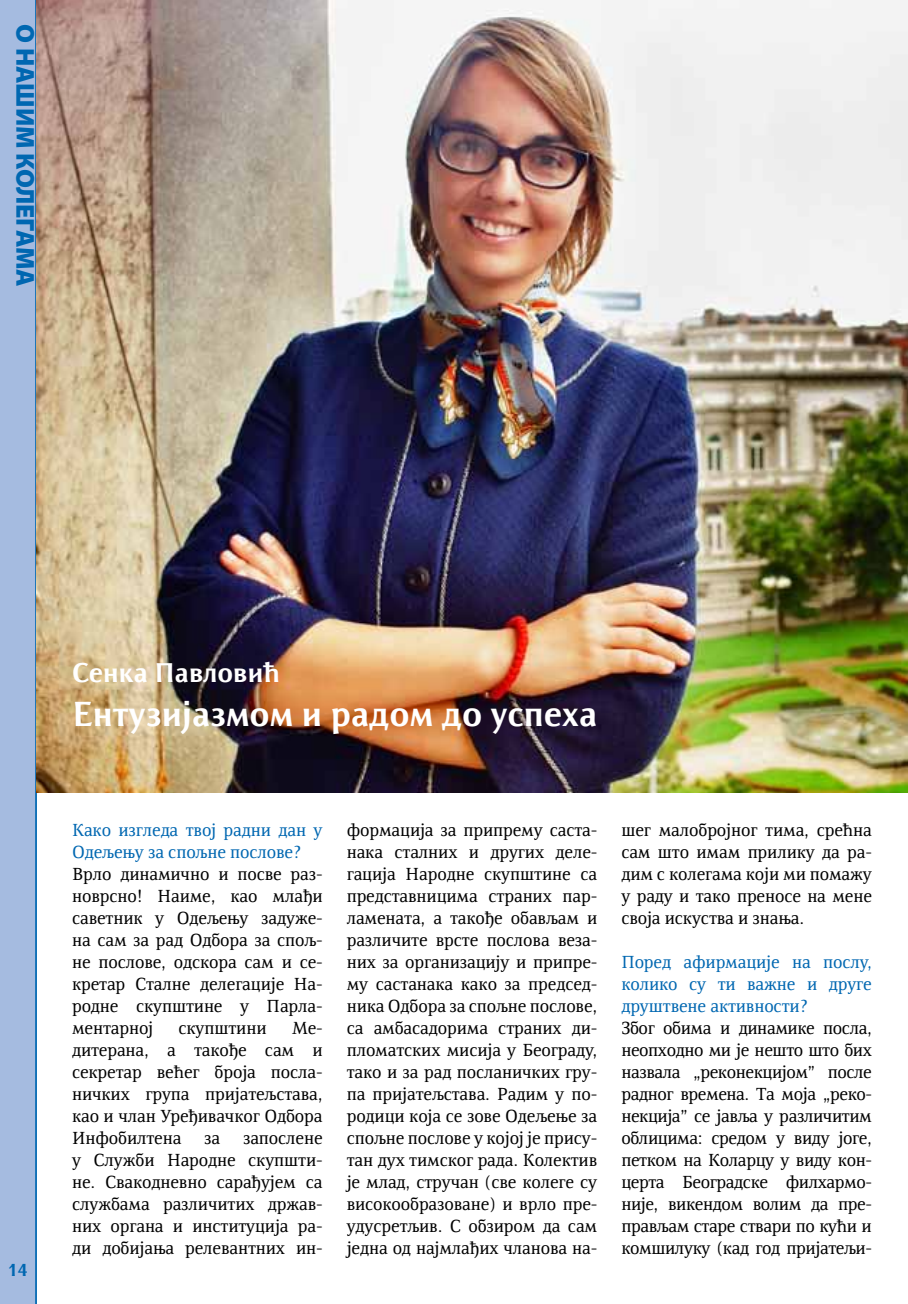
<style>
.page{position:relative;width:908px;height:1304px;background:#fff}
.page>*{position:absolute;margin:0;border:0;box-sizing:border-box;transform-origin:0 0}
.t1{font:700 36px "Resavska BG Sans";letter-spacing:-.01em;color:#fff}
.t2{font:700 28px "Resavska BG Sans";letter-spacing:-.01em;color:#fff}
.t3{font:900 26px "Myriad Pro";letter-spacing:-.005em;color:#0067b1}
.t4{font:18px/22px "Resavska BG";letter-spacing:-.01em;color:#000;text-align:justify}
.t5{font:18px/22px "Resavska BG";letter-spacing:-.01em;color:#0067b1;text-align:justify}
.t6{font:700 18px "Resavska BG Sans";color:#0067b1}
</style>
<div class="page">
<div style="left:0;top:0;width:36px;height:1304px;background:#a5bbe0"></div>
<hr style="left:35px;top:0;width:2px;height:1304px;background:#0067b1">
<img style="left:37px;top:0;width:870px;height:792px">
<h3 class="t3" style="left:43px;top:24px;width:264px;rotate:90deg">о нашим колегама</h3>
<p class="t6" style="left:8px;top:1260px;width:22px">14</p>
<h2 class="t2" style="left:72px;top:657px;width:209px">Сенка Павловић</h2>
<h1 class="t1" style="left:72px;top:693px;width:526px">Ентузијазмом и радом до успеха</h1>
<p class="t5" style="left:72px;top:819px;width:252px">Како изгледа твој радни дан у<br>Одељењу за спољне послове?</p>
<p class="t4" style="left:72px;top:863px;width:252px">Врло динамично и посве раз&shy;новрсно! Наиме, као млађи саветник у Одељењу задуже&shy;на сам за рад Одбора за спољ&shy;не послове, одскора сам и се&shy;кретар Сталне делегације На&shy;родне скупштине у Парла&shy;ментарној</p>
<p class="t4" style="left:72px;top:1017px;width:252px;text-indent:219px">Ме&shy;дитерана, а такође сам и секретар већег броја посла&shy;ничких група пријатељстава, као и члан Уређивачког Одбора Инфобилтена</p>
<p class="t4" style="left:178px;top:1017px;width:90px">скупштини</p>
<p class="t4" style="left:72px;top:1127px;width:252px;text-indent:171px">запослене у Служби Народне скупшти&shy;не. Свакодневно сарађујем са службама различитих држав&shy;них органа и институција ра&shy;ди добијања релевантних ин-</p>
<p class="t4" style="left:204px;top:1127px;width:18px">за</p>
<p class="t4" style="left:346px;top:819px;width:252px">формација за припрему саста&shy;нака сталних и других деле&shy;гација Народне скупштине са представницима страних пар&shy;ламената, а такође обављам и различите врсте послова веза&shy;них за организацију и припре&shy;му састанака како за председ&shy;ника Одбора за спољне послове, са амбасадорима страних ди&shy;пломатских мисија у Београду, тако и за рад посланичких гру&shy;па пријатељстава. Радим у по&shy;родици која се зове Одељење за спољне послове у којој је прису&shy;тан дух тимског рада. Колектив је млад, стручан (све колеге су високообразоване) и врло пре&shy;удусретљив. С обзиром да сам једна од најмлађих чланова на-</p>
<p class="t4" style="left:621px;top:819px;width:252px">шег малобројног тима, срећна сам што имам прилику да ра&shy;дим с колегама који ми помажу у раду и тако преносе на мене своја искуства и знања.</p>
<p class="t5" style="left:621px;top:951px;width:252px">Поред афирмације на послу, колико су ти важне и друге друштвенe активности?</p>
<p class="t4" style="left:621px;top:1017px;width:252px">Због обима и динамике посла, неопходно ми је нешто што бих назвала „реконекцијом” после радног времена. Та моја „реко&shy;некција” се јавља у различитим облицима: средом у виду јоге, петком на Коларцу у виду кон&shy;церта Београдске филхармо&shy;није, викендом волим да пре&shy;прављам старе ствари по кући и комшилуку (кад год пријатељи-</p>
</div>
